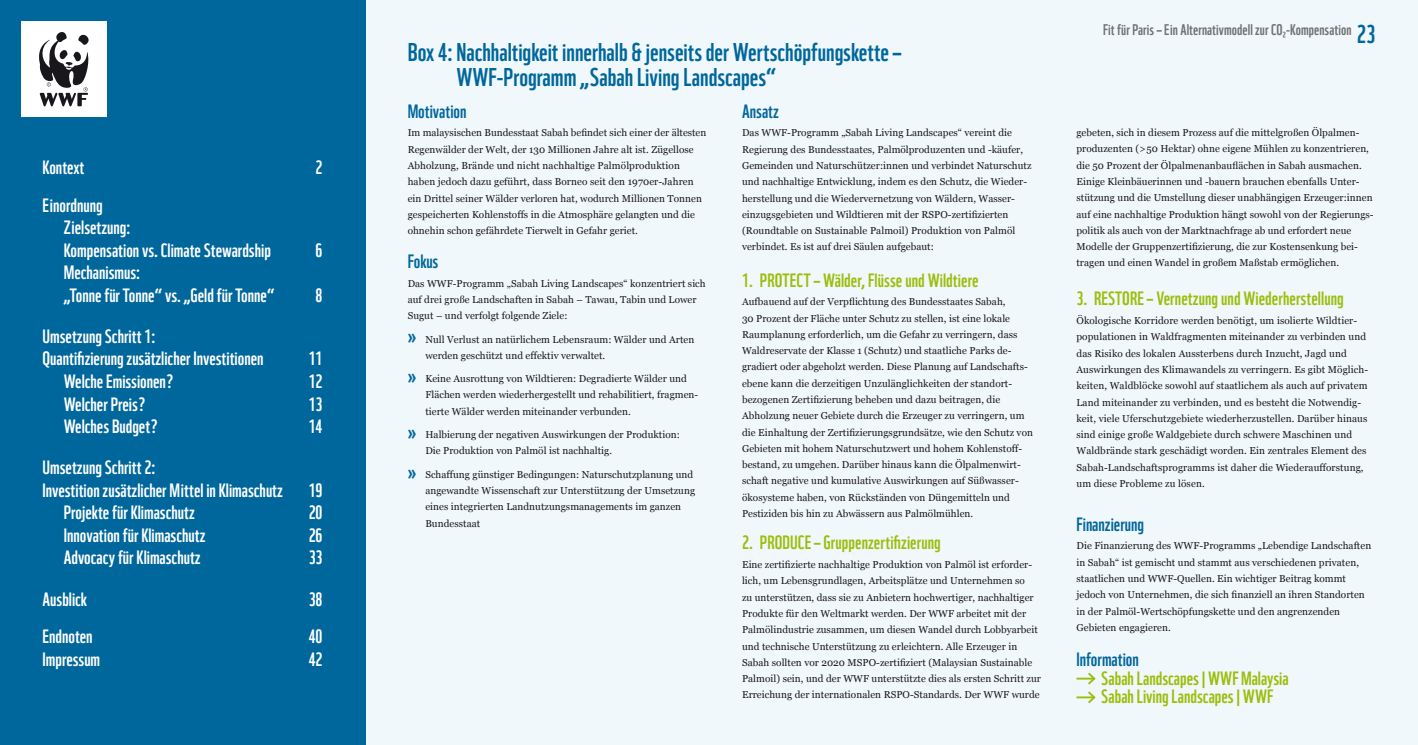
<style>
.page{position:relative;width:1418px;height:745px;background:#fff}
.page>*{position:absolute;margin:0;border:0;box-sizing:border-box;transform-origin:0 0}
.t1{font:25px/25px "WWF";color:#00679c}
.t2{font:22.5px "WWF";color:#00679c}
.t3{font:18.75px/22.5px "WWF";color:#fff}
.t4{font:18.75px/18.8px "WWF";letter-spacing:.005em;color:#98bf0c}
.t5{font:18.75px "WWF";color:#00679c}
.t6{font:15px "WWF";letter-spacing:.005em;color:#707173}
.t7{font:10px/16.2px "Georgia";letter-spacing:.005em;color:#1a171c}
.s1{font-size:25px;color:#00679c}
</style>
<div class="page">
<div style="left:365px;top:0;width:1052px;height:744px;background:#f1f8fb"></div>
<div style="left:0;top:0;width:365px;height:744px;background:#00679c"></div>
<svg style="left:1076px;top:672px;width:20px;height:32px"></svg>
<div style="left:21px;top:21px;width:85px;height:96px;background:#fff"></div>
<svg style="left:39px;top:32px;width:50px;height:74px"></svg>
<h3 class="t3" style="left:43px;top:155px;width:43px">Kontext</h3>
<h3 class="t3" style="left:316px;top:155px;width:8px">2</h3>
<h3 class="t3" style="left:64px;top:192px;width:209px;text-indent:-21px">Einordnung<br>Zielsetzung:<br>Kompensation vs. Climate Stewardship</h3>
<h3 class="t3" style="left:316px;top:237px;width:8px">6</h3>
<h3 class="t3" style="left:64px;top:260px;width:212px">Mechanismus:<br>„Tonne für Tonne“ vs. „Geld für Tonne“</h3>
<h3 class="t3" style="left:43px;top:324px;width:223px">Umsetzung Schritt 1:<br>Quantifizierung zusätzlicher Investitionen</h3>
<h3 class="t3" style="left:316px;top:282px;width:8px">8</h3>
<h3 class="t3" style="left:309px;top:346px;width:15px">11</h3>
<h3 class="t3" style="left:64px;top:369px;width:111px">Welche Emissionen ?</h3>
<h3 class="t3" style="left:309px;top:369px;width:15px">12</h3>
<h3 class="t3" style="left:64px;top:391px;width:83px">Welcher Preis ?</h3>
<h3 class="t3" style="left:309px;top:391px;width:15px">13</h3>
<h3 class="t3" style="left:64px;top:414px;width:95px">Welches Budget ?</h3>
<h3 class="t3" style="left:309px;top:414px;width:15px">14</h3>
<h3 class="t3" style="left:43px;top:455px;width:242px">Umsetzung Schritt 2:<br>Investition zusätzlicher Mittel in Klimaschutz</h3>
<h3 class="t3" style="left:309px;top:477px;width:15px">19</h3>
<h3 class="t3" style="left:64px;top:500px;width:132px">Projekte für Klimaschutz</h3>
<h3 class="t3" style="left:309px;top:500px;width:15px">20</h3>
<h3 class="t3" style="left:64px;top:522px;width:143px">Innovation für Klimaschutz</h3>
<h3 class="t3" style="left:309px;top:522px;width:15px">26</h3>
<h3 class="t3" style="left:64px;top:545px;width:138px">Advocacy für Klimaschutz</h3>
<h3 class="t3" style="left:309px;top:545px;width:15px">33</h3>
<h3 class="t3" style="left:43px;top:586px;width:46px">Ausblick</h3>
<h3 class="t3" style="left:309px;top:586px;width:15px">38</h3>
<h3 class="t3" style="left:43px;top:624px;width:52px">Endnoten</h3>
<h3 class="t3" style="left:309px;top:624px;width:15px">40</h3>
<h3 class="t3" style="left:43px;top:646px;width:59px">Impressum</h3>
<h3 class="t3" style="left:309px;top:646px;width:15px">42</h3>
<h1 class="t1" style="left:456px;top:39px;width:446px;text-indent:-49px">Box 4: Nachhaltigkeit innerhalb &amp; jenseits der Wertschöpfungskette –<br>WWF-Programm „Sabah Living Landscapes“</h1>
<h3 class="t5" style="left:407px;top:98px;width:60px">Motivation</h3>
<p class="t7" style="left:407px;top:124px;width:300px">Im malaysischen Bundesstaat Sabah befindet sich einer der ältesten Regenwälder der Welt, der 130 Millionen Jahre alt ist. Zügellose Abholzung, Brände und nicht nachhaltige Palmölproduktion haben jedoch dazu geführt, dass Borneo seit den 1970er-Jahren ein Drittel seiner Wälder verloren hat, wodurch Millionen Tonnen gespeicherten Kohlenstoffs in die Atmosphäre gelangten und die ohnehin schon gefährdete Tierwelt in Gefahr geriet.</p>
<h3 class="t5" style="left:407px;top:248px;width:32px">Fokus</h3>
<p class="t7" style="left:407px;top:274px;width:299px">Das WWF-Programm „Sabah Living Landscapes“ konzentriert sich auf drei große Landschaften in Sabah – Tawau, Tabin und Lower<br>Sugut – und verfolgt folgende Ziele:</p>
<h2 class="t2" style="left:407px;top:321px;width:10px">»</h2>
<p class="t7" style="left:425px;top:330px;width:270px">Null Verlust an natürlichem Lebensraum: Wälder und Arten werden geschützt und effektiv verwaltet.</p>
<h2 class="t2" style="left:407px;top:360px;width:10px">»</h2>
<p class="t7" style="left:425px;top:370px;width:274px">Keine Ausrottung von Wildtieren: Degradierte Wälder und<br>Flächen werden wiederhergestellt und rehabilitiert, fragmen&shy;tierte Wälder werden miteinander verbunden.</p>
<h2 class="t2" style="left:407px;top:416px;width:10px">»</h2>
<p class="t7" style="left:425px;top:426px;width:256px">Halbierung der negativen Auswirkungen der Produktion:<br>Die Produktion von Palmöl ist nachhaltig.</p>
<h2 class="t2" style="left:407px;top:456px;width:10px">»</h2>
<p class="t7" style="left:425px;top:465px;width:271px">Schaffung günstiger Bedingungen: Naturschutzplanung und angewandte Wissenschaft zur Unterstützung der Umsetzung eines integrierten Landnutzungsmanagements im ganzen Bundesstaat</p>
<h3 class="t5" style="left:742px;top:98px;width:38px">Ansatz</h3>
<p class="t7" style="left:742px;top:124px;width:291px">Das WWF-Programm „Sabah Living Landscapes“ vereint die Regierung des Bundesstaates, Palmölproduzenten und -käufer, Gemeinden und Naturschützer:innen und verbindet Naturschutz und nachhaltige Entwicklung, indem es den Schutz, die Wieder&shy;herstellung und die Wiedervernetzung von Wäldern, Wasser&shy;einzugsgebieten und Wildtieren mit der RSPO-zertifizierten (Roundtable on Sustainable Palmoil) Produktion von Palmöl verbindet. Es ist auf drei Säulen aufgebaut:</p>
<h3 class="t4" style="left:742px;top:269px;width:238px">1. PROTECT – Wälder, Flüsse und Wildtiere</h3>
<p class="t7" style="left:742px;top:293px;width:292px">Aufbauend auf der Verpflichtung des Bundesstaates Sabah,<br>30 Prozent der Fläche unter Schutz zu stellen, ist eine lokale Raumplanung erforderlich, um die Gefahr zu verringern, dass Waldreservate der Klasse 1 (Schutz) und staatliche Parks de&shy;gradiert oder abgeholzt werden. Diese Planung auf Landschafts&shy;ebene kann die derzeitigen Unzulänglichkeiten der standort&shy;bezogenen Zertifizierung beheben und dazu beitragen, die Abholzung neuer Gebiete durch die Erzeuger zu verringern, um die Einhaltung der Zertifizierungsgrundsätze, wie den Schutz von Gebieten mit hohem Naturschutzwert und hohem Kohlenstoff&shy;bestand, zu umgehen. Darüber hinaus kann die Ölpalmenwirt&shy;schaft negative und kumulative Auswirkungen auf Süßwasser&shy;ökosysteme haben, von Rückständen von Düngemitteln und Pestiziden bis hin zu Abwässern aus Palmölmühlen.</p>
<h3 class="t4" style="left:742px;top:532px;width:200px">2. PRODUCE – Gruppenzertifizierung</h3>
<p class="t7" style="left:742px;top:556px;width:300px">Eine zertifizierte nachhaltige Produktion von Palmöl ist erforder&shy;lich, um Lebensgrundlagen, Arbeitsplätze und Unternehmen so<br>zu unterstützen, dass sie zu Anbietern hochwertiger, nachhaltiger Produkte für den Weltmarkt werden. Der WWF arbeitet mit der Palmölindustrie zusammen, um diesen Wandel durch Lobbyarbeit und technische Unterstützung zu erleichtern. Alle Erzeuger in Sabah sollten vor 2020 MSPO-zertifiziert (Malaysian Sustainable Palmoil) sein, und der WWF unterstützte dies als ersten Schritt zur Erreichung der internationalen RSPO-Standards. Der WWF wurde</p>
<h3 class="t6" style="left:1103px;top:20px;width:274px">Fit für Paris – Ein Alternativmodell zur CO₂-Kompensation <span class="s1">23</span></h3>
<p class="t7" style="left:1076px;top:124px;width:298px">gebeten, sich in diesem Prozess auf die mittelgroßen Ölpalmen&shy;produzenten (&gt;50 Hektar) ohne eigene Mühlen zu konzentrieren, die 50 Prozent der Ölpalmenanbauflächen in Sabah ausmachen.<br>Einige Kleinbäuerinnen und -bauern brauchen ebenfalls Unter&shy;stützung und die Umstellung dieser unabhängigen Erzeuger:innen auf eine nachhaltige Produktion hängt sowohl von der Regierungs&shy;politik als auch von der Marktnachfrage ab und erfordert neue Modelle der Gruppenzertifizierung, die zur Kostensenkung bei&shy;tragen und einen Wandel in großem Maßstab ermöglichen.</p>
<h3 class="t4" style="left:1076px;top:288px;width:269px">3. RESTORE – Vernetzung und Wiederherstellung</h3>
<p class="t7" style="left:1076px;top:312px;width:293px">Ökologische Korridore werden benötigt, um isolierte Wildtier&shy;populationen in Waldfragmenten miteinander zu verbinden und das Risiko des lokalen Aussterbens durch Inzucht, Jagd und Auswirkungen des Klimawandels zu verringern. Es gibt Möglich&shy;keiten, Waldblöcke sowohl auf staatlichem als auch auf privatem Land miteinander zu verbinden, und es besteht die Notwendig&shy;keit, viele Uferschutzgebiete wiederherzustellen. Darüber hinaus sind einige große Waldgebiete durch schwere Maschinen und Waldbrände stark geschädigt worden. Ein zentrales Element des Sabah-Landschaftsprogramms ist daher die Wiederaufforstung, um diese Probleme zu lösen.</p>
<h3 class="t5" style="left:1076px;top:511px;width:69px">Finanzierung</h3>
<p class="t7" style="left:1076px;top:537px;width:296px">Die Finanzierung des WWF-Programms „Lebendige Landschaften in Sabah“ ist gemischt und stammt aus verschiedenen privaten, staatlichen und WWF-Quellen. Ein wichtiger Beitrag kommt jedoch von Unternehmen, die sich finanziell an ihren Standorten in der Palmöl-Wertschöpfungskette und den angrenzenden Gebieten engagieren.</p>
<h3 class="t5" style="left:1076px;top:646px;width:64px">Information</h3>
<h3 class="t4" style="left:1101px;top:667px;width:189px">Sabah Landscapes | WWF Malaysia<br>Sabah Living Landscapes | WWF</h3>
</div>
